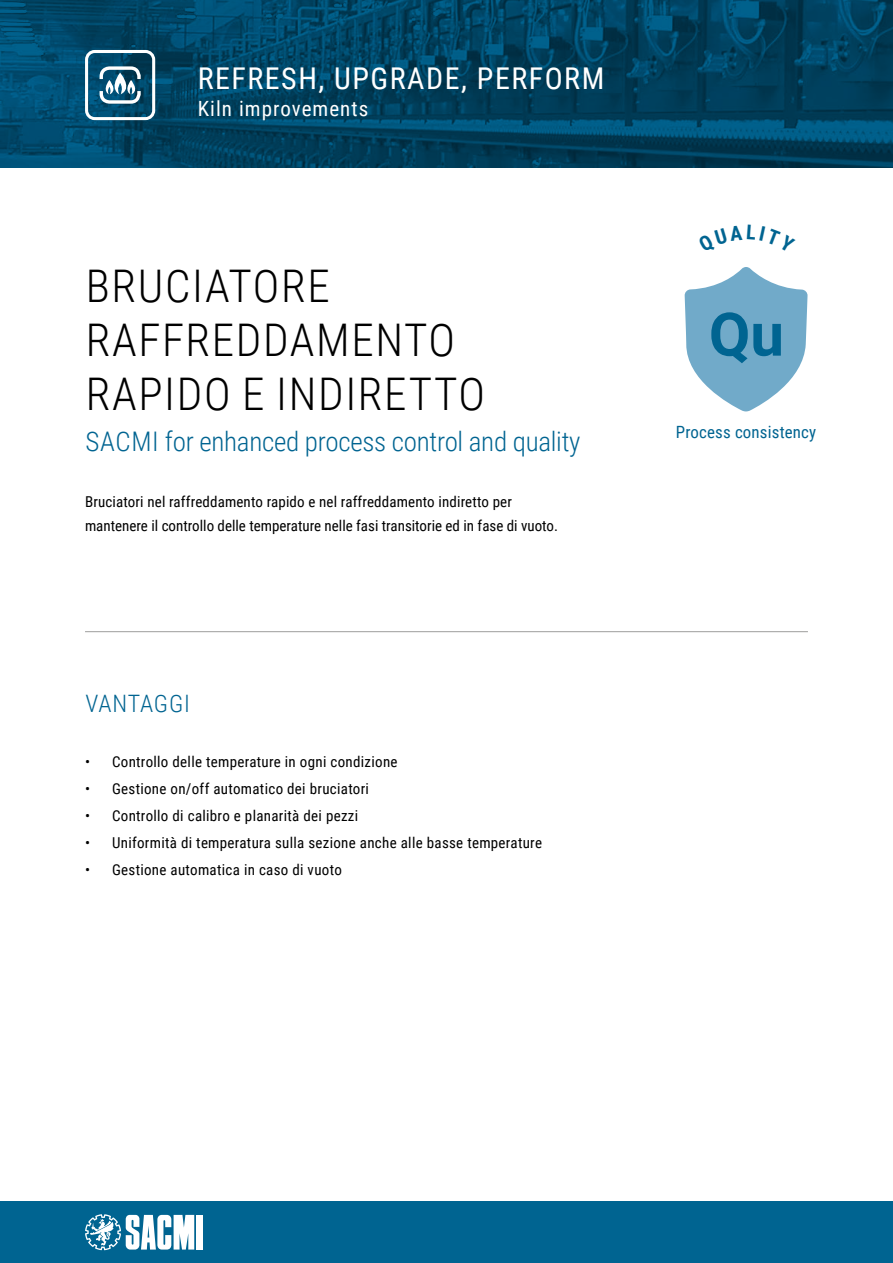
<style>
.page{position:relative;width:893px;height:1263px;background:#fff}
.page>*{position:absolute;margin:0;border:0;box-sizing:border-box;transform-origin:0 0}
.t1{font:300 45px/54px "Roboto Condensed";letter-spacing:.035em;color:#000}
.t2{font:30px "Roboto Condensed";letter-spacing:.05em;color:#fff}
.t3{font:300 27px "Roboto Condensed";letter-spacing:-.01em;color:#006491}
.t4{font:300 24px "Roboto Condensed";letter-spacing:.03em;color:#006491}
.t5{font:21px "Roboto Condensed";letter-spacing:.05em;color:#fff}
.t6{font:16.8px "Roboto Condensed";letter-spacing:.01em;color:#006491}
.t7{font:15px "Roboto Condensed";letter-spacing:.02em;color:#000}
.t8{font:15px/24px "Roboto Condensed";color:#000}
</style>
<div class="page">
<img style="left:0;top:0;width:893px;height:168px">
<div style="left:0;top:1201px;width:893px;height:62px;background:#006491"></div>
<hr style="left:85px;top:631px;width:723px;height:1px;background:#9d9d9c">
<div style="left:196px;top:1215px;width:6px;height:34px;background:#fff"></div>
<svg style="left:85px;top:1214px;width:109px;height:36px"></svg>
<div style="left:85px;top:50px;width:70px;height:70px;border:3px solid #fff;border-radius:8px"></div>
<svg style="left:98px;top:65px;width:44px;height:40px"></svg>
<svg style="left:685px;top:267px;width:123px;height:144px"></svg>
<h2 class="t2" style="left:198px;top:58px;width:408px">REFRESH, UPGRADE, PERFORM</h2>
<h3 class="t5" style="left:198px;top:94px;width:172px">Kiln improvements</h3>
<h1 class="t1" style="left:86px;top:257px;width:401px">BRUCIATORE<br>RAFFREDDAMENTO<br>RAPIDO E INDIRETTO</h1>
<h3 class="t3" style="left:86px;top:422px;width:496px">SACMI for enhanced process control and quality</h3>
<p class="t8" style="left:85px;top:489px;width:475px">Bruciatori nel raffreddamento rapido e nel raffreddamento indiretto per mantenere il controllo delle temperature nelle fasi transitorie ed in fase di vuoto.</p>
<h3 class="t4" style="left:85px;top:687px;width:106px">VANTAGGI</h3>
<p class="t7" style="left:85px;top:751px;width:314px">• Controllo delle temperature in ogni condizione</p>
<p class="t7" style="left:85px;top:778px;width:285px">• Gestione on/off automatico dei bruciatori</p>
<p class="t7" style="left:85px;top:805px;width:275px">• Controllo di calibro e planarità dei pezzi</p>
<p class="t7" style="left:85px;top:832px;width:458px">• Uniformità di temperatura sulla sezione anche alle basse temperature</p>
<p class="t7" style="left:85px;top:859px;width:258px">• Gestione automatica in caso di vuoto</p>
<p class="t6" style="left:676px;top:420px;width:142px">Process consistency</p>
</div>
